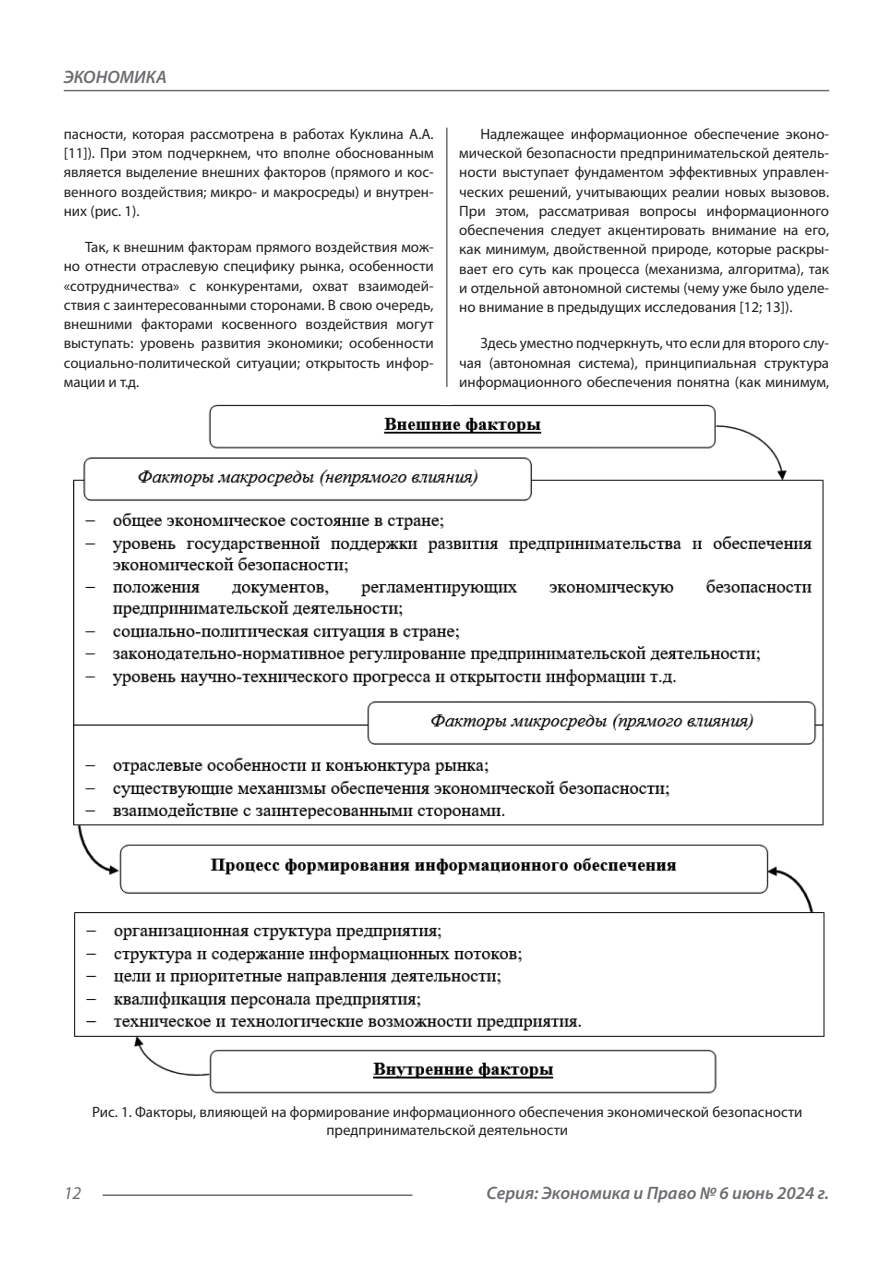
<style>
.page{position:relative;width:893px;height:1263px;background:#fff}
.page>*{position:absolute;margin:0;border:0;box-sizing:border-box;transform-origin:0 0}
.t1{font:italic 600 18px "Myriad Pro";color:#6c6d70}
.t2{font:italic 18px "Myriad Pro";color:#6c6d70}
.Статья_текст{font:15px/19.2px "Myriad Pro";color:#231f20;text-align:justify}
</style>
<div class="page">
<hr style="left:446px;top:128px;width:1px;height:1007px;background:#231f20">
<hr style="left:103px;top:1194px;width:309px;height:2px;background:#6c6d70">
<hr style="left:64px;top:90px;width:765px;height:1px;background:#6c6d70">
<img style="left:73px;top:405px;width:752px;height:689px">
<div style="left:440px;top:387px;width:12px;height:18px;background:#fff"></div>
<p class="t1" style="left:64px;top:66px;width:105px">ЭКОНОМИКА</p>
<p class="Статья_текст" style="left:64px;top:124px;width:371px">пасности, которая рассмотрена в работах Куклина А.А. [11]). При этом подчеркнем, что вполне обоснованным является выделение внешних факторов (прямого и кос&shy;венного воздействия; микро- и макросреды) и внутрен&shy;них (рис. 1).</p>
<p class="Статья_текст" style="left:64px;top:237px;width:371px;text-indent:21px">Так, к внешним факторам прямого воздействия мож&shy;но отнести отраслевую специфику рынка, особенности «сотрудничества» с конкурентами, охват взаимодей&shy;ствия с заинтересованными сторонами. В свою очередь, внешними факторами косвенного воздействия могут выступать: уровень развития экономики; особенности социально-политической ситуации; открытость инфор&shy;мации и т.д.</p>
<p class="Статья_текст" style="left:459px;top:124px;width:371px;text-indent:21px">Надлежащее информационное обеспечение эконо&shy;мической безопасности предпринимательской деятель&shy;ности выступает фундаментом эффективных управлен&shy;ческих решений, учитывающих реалии новых вызовов.<br>При этом, рассматривая вопросы информационного обеспечения следует акцентировать внимание на его, как минимум, двойственной природе, которые раскры&shy;вает его суть как процесса (механизма, алгоритма), так и отдельной автономной системы (чему уже было уделе&shy;но внимание в предыдущих исследования [12; 13]).</p>
<p class="Статья_текст" style="left:459px;top:333px;width:371px;text-indent:21px">Здесь уместно подчеркнуть, что если для второго слу&shy;чая (автономная система), принципиальная структура информационного обеспечения понятна (как минимум,</p>
<p class="Статья_текст" style="left:92px;top:1103px;width:712px;line-height:18px;text-align:center">Рис. 1. Факторы, влияющей на формирование информационного обеспечения экономической безопасности предпринимательской деятельности</p>
<p class="t2" style="left:64px;top:1182px;width:19px">12</p>
<p class="t1" style="left:487px;top:1182px;width:344px">Серия: Экономика и Право № 6 июнь 2024 г.</p>
</div>
